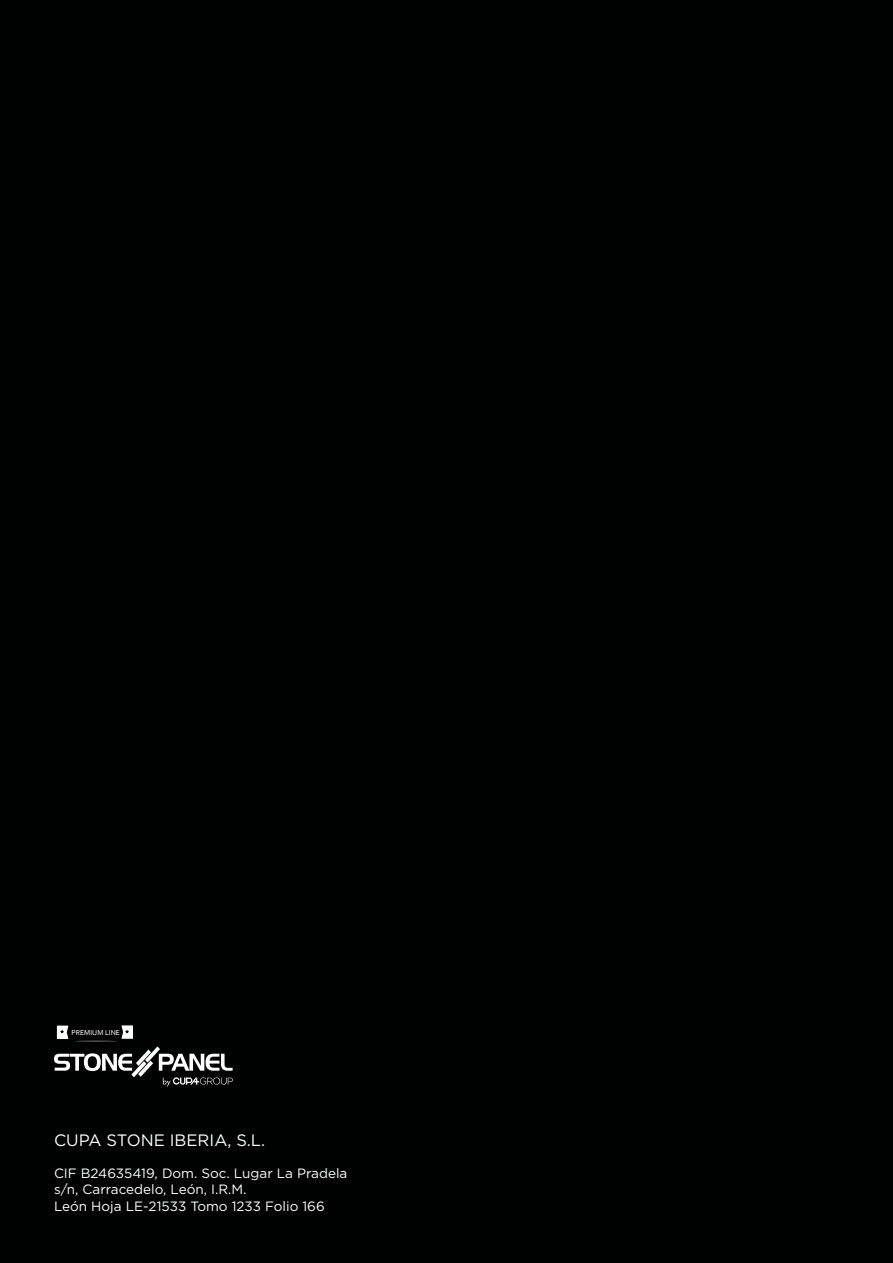
<style>
.page{position:relative;width:893px;height:1263px;background:#000101}
.page>*{position:absolute;margin:0;border:0;box-sizing:border-box;transform-origin:0 0}
.t1{font:16.5px "Gotham";color:#fff}
.t2{font:13.5px/16.2px "Gotham";color:#fff}
.t3{font:7.5px "Corbel";color:#fff}
</style>
<div class="page">
<svg style="left:54px;top:1025px;width:179px;height:61px"></svg>
<p class="t3" style="left:71px;top:1027px;width:50px">PREMIUM LINE</p>
<p class="t1" style="left:54px;top:1129px;width:213px">CUPA STONE IBERIA, S.L.</p>
<p class="t2" style="left:54px;top:1165px;width:295px">CIF B24635419, Dom. Soc. Lugar La Pradela s/n, Carracedelo, León, I.R.M.<br>León Hoja LE-21533 Tomo 1233 Folio 166</p>
</div>
